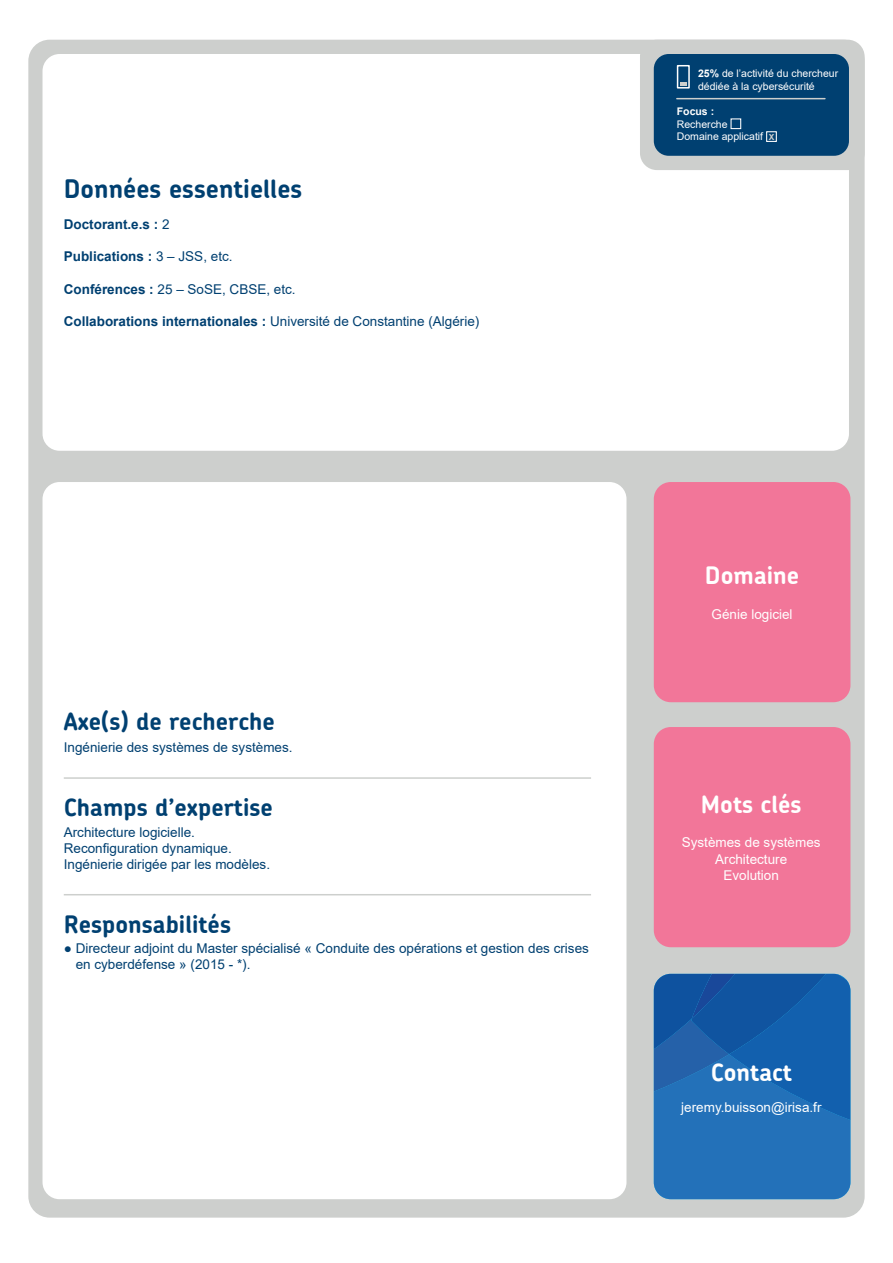
<style>
.page{position:relative;width:893px;height:1263px;background:#fff}
.page>*{position:absolute;margin:0;border:0;box-sizing:border-box;transform-origin:0 0}
.t1{font:700 25.5px "Chevin";color:#004071}
.t2{font:700 24px "Chevin";color:#004071}
.t3{font:700 24px "Chevin";color:#fff}
.t4{font:13.5px/16.2px "Arial";color:#004071}
.t5{font:13.5px "Arial";color:#fff}
.t6{font:700 13.5px "Arial";color:#004071}
.t7{font:10.5px/12.8px "Arial";color:#fff}
.t8{font:700 8.4px "Arial";color:#cdcfcd}
.s1{font-weight:400}
.s2{font-weight:700}
</style>
<div class="page">
<div style="left:28px;top:40px;width:837px;height:1177px;background:#cdcfcd;border-radius:21px"></div>
<div style="left:654px;top:727px;width:196px;height:220px;background:#f27699;border-radius:17px"></div>
<div style="left:654px;top:482px;width:196px;height:220px;background:#f27699;border-radius:17px"></div>
<svg style="left:654px;top:974px;width:196px;height:225px;background:#1c66b0"></svg>
<div style="left:43px;top:54px;width:806px;height:397px;background:#fff;border-radius:17px"></div>
<div style="left:43px;top:482px;width:583px;height:717px;background:#fff;border-radius:17px"></div>
<hr style="left:64px;top:777px;width:527px;height:2px;background:#cdcfcd">
<hr style="left:64px;top:894px;width:527px;height:1px;background:#cdcfcd">
<div style="left:640px;top:40px;width:225px;height:130px;background:#cdcfcd;border-radius:17px"></div>
<div style="left:654px;top:54px;width:195px;height:102px;background:#004071;border-radius:15px"></div>
<div style="left:677px;top:65px;width:13px;height:24px;border:2px solid #fff"></div>
<svg style="left:680px;top:82px;width:6px;height:3px"></svg>
<div style="left:730px;top:118px;width:11px;height:11px;border:1px solid #fff"></div>
<div style="left:766px;top:131px;width:11px;height:11px;border:1px solid #fff"></div>
<hr style="left:677px;top:98px;width:148px;height:1px;background:#cdcfcd">
<p class="t1" style="left:64px;top:172px;width:240px">Données essentielles</p>
<p class="t6" style="left:64px;top:214px;width:107px">Doctorant.e.s : <span class="s1">2</span></p>
<p class="t6" style="left:64px;top:247px;width:170px">Publications : <span class="s1">3 – JSS, etc.</span></p>
<p class="t4" style="left:64px;top:281px;width:233px"><span class="s2">Conférences :</span> 25 – SoSE, CBSE, etc.</p>
<p class="t4" style="left:64px;top:313px;width:417px"><span class="s2">Collaborations internationales :</span> Université de Constantine (Algérie)</p>
<p class="t7" style="left:698px;top:67px;width:142px"><span class="s2">25%</span> de l’activité du chercheur dédiée à la cybersécurité</p>
<p class="t7" style="left:677px;top:105px;width:88px"><span class="s2">Focus :<br></span>Recherche<br>Domaine applicatif</p>
<p class="t8" style="left:769px;top:131px;width:7px">X</p>
<p class="t2" style="left:64px;top:706px;width:213px">Axe(s) de recherche</p>
<p class="t4" style="left:64px;top:739px;width:230px">Ingénierie des systèmes de systèmes.</p>
<p class="t2" style="left:64px;top:792px;width:211px">Champs d’expertise</p>
<p class="t4" style="left:64px;top:824px;width:133px">Architecture logicielle.</p>
<p class="t4" style="left:64px;top:840px;width:170px">Reconfiguration dynamique.</p>
<p class="t4" style="left:64px;top:856px;width:208px">Ingénierie dirigée par les modèles.</p>
<p class="t2" style="left:64px;top:908px;width:169px">Responsabilités</p>
<p class="t4" style="left:76px;top:940px;width:515px;text-indent:-12px">● Directeur adjoint du Master spécialisé « Conduite des opérations et gestion des crises en cyberdéfense » (2015 - *).</p>
<p class="t3" style="left:705px;top:559px;width:96px">Domaine</p>
<p class="t5" style="left:712px;top:605px;width:83px">Génie logiciel</p>
<p class="t3" style="left:701px;top:788px;width:102px">Mots clés</p>
<p class="t5" style="left:682px;top:833px;width:140px">Systèmes de systèmes</p>
<p class="t5" style="left:715px;top:850px;width:74px">Architecture</p>
<p class="t5" style="left:723px;top:866px;width:57px">Evolution</p>
<p class="t3" style="left:711px;top:1057px;width:83px">Contact</p>
<p class="t5" style="left:681px;top:1098px;width:142px">jeremy.buisson@irisa.fr</p>
</div>
